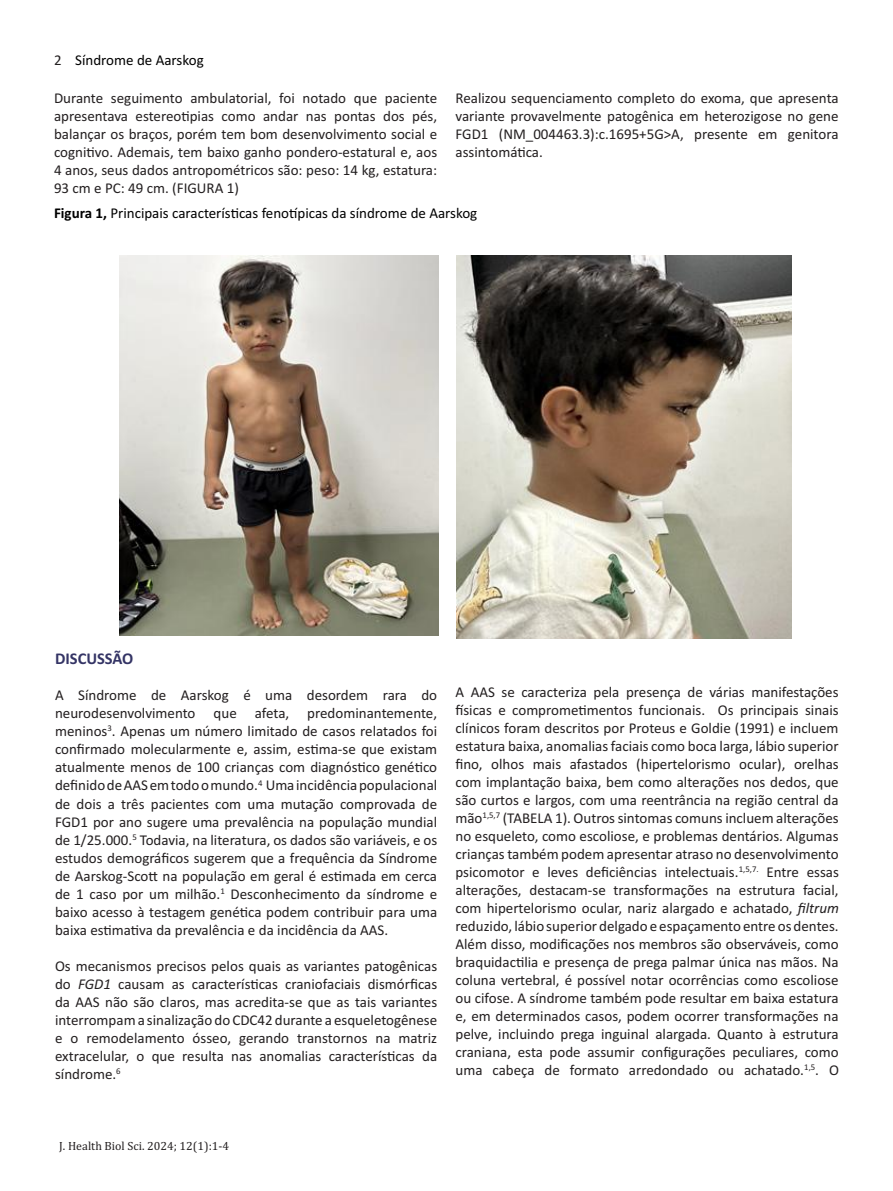
<style>
.page{position:relative;width:893px;height:1191px;background:#fff}
.page>*{position:absolute;margin:0;border:0;box-sizing:border-box;transform-origin:0 0}
.t1{font:700 16.5px "Calibri";color:#343465}
.t2{font:15px/18px "Calibri";color:#231f20;text-align:justify}
.t3{font:15px "Calibri";color:#000}
.t4{font:12px "Cambria";color:#231f20}
.s1{color:#231f20}
.s2{font-weight:700}
.s3{font-style:italic}
</style>
<div class="page">
<img style="left:120px;top:256px;width:319px;height:380px">
<img style="left:457px;top:256px;width:334px;height:382px">
<p class="t3" style="left:54px;top:50px;width:151px"><span class="s1">2</span> Síndrome de Aarskog</p>
<p class="t2" style="left:54px;top:88px;width:385px">Durante seguimento ambulatorial, foi notado que paciente apresentava estereotipias como andar nas pontas dos pés, balançar os braços, porém tem bom desenvolvimento social e cognitivo. Ademais, tem baixo ganho pondero-estatural e, aos 4 anos, seus dados antropométricos são: peso: 14 kg, estatura:<br>93 cm e PC: 49 cm. (FIGURA 1)</p>
<p class="t2" style="left:455px;top:88px;width:385px">Realizou sequenciamento completo do exoma, que apresenta variante provavelmente patogênica em heterozigose no gene FGD1 (NM_004463.3):c.1695+5G&gt;A, presente em genitora assintomática.</p>
<p class="t3" style="left:54px;top:203px;width:425px"><span class="s2">Figura 1,</span> Principais características fenotípicas da síndrome de Aarskog</p>
<p class="t1" style="left:55px;top:647px;width:80px">DISCUSSÃO</p>
<p class="t2" style="left:55px;top:686px;width:384px">A Síndrome de Aarskog é uma desordem rara do neurodesenvolvimento que afeta, predominantemente, meninos<sup>3</sup>. Apenas um número limitado de casos relatados foi confirmado molecularmente e, assim, estima-se que existam atualmente menos de 100 crianças com diagnóstico genético definido de AAS em todo o mundo.<sup>4</sup> Uma incidência populacional de dois a três pacientes com uma mutação comprovada de FGD1 por ano sugere uma prevalência na população mundial de 1/25.000.<sup>5</sup> Todavia, na literatura, os dados são variáveis, e os estudos demográficos sugerem que a frequência da Síndrome de Aarskog-Scott na população em geral é estimada em cerca de 1 caso por um milhão.<sup>1</sup> Desconhecimento da síndrome e baixo acesso à testagem genética podem contribuir para uma baixa estimativa da prevalência e da incidência da AAS.</p>
<p class="t2" style="left:55px;top:956px;width:384px">Os mecanismos precisos pelos quais as variantes patogênicas do <span class="s3">FGD1</span> causam as características craniofaciais dismórficas da AAS não são claros, mas acredita-se que as tais variantes interrompam a sinalização do CDC42 durante a esqueletogênese e o remodelamento ósseo, gerando transtornos na matriz extracelular, o que resulta nas anomalias características da síndrome.<sup>6</sup></p>
<p class="t2" style="left:455px;top:682px;width:385px">A AAS se caracteriza pela presença de várias manifestações físicas e comprometimentos funcionais. Os principais sinais clínicos foram descritos por Proteus e Goldie (1991) e incluem estatura baixa, anomalias faciais como boca larga, lábio superior fino, olhos mais afastados (hipertelorismo ocular), orelhas com implantação baixa, bem como alterações nos dedos, que são curtos e largos, com uma reentrância na região central da mão<sup>1,5,7</sup> (TABELA 1). Outros sintomas comuns incluem alterações no esqueleto, como escoliose, e problemas dentários. Algumas crianças também podem apresentar atraso no desenvolvimento psicomotor e leves deficiências intelectuais.<sup>1,5,7.</sup> Entre essas alterações, destacam-se transformações na estrutura facial, com hipertelorismo ocular, nariz alargado e achatado, <span class="s3">filtrum </span>reduzido, lábio superior delgado e espaçamento entre os dentes.<br>Além disso, modificações nos membros são observáveis, como braquidactilia e presença de prega palmar única nas mãos. Na coluna vertebral, é possível notar ocorrências como escoliose ou cifose. A síndrome também pode resultar em baixa estatura e, em determinados casos, podem ocorrer transformações na pelve, incluindo prega inguinal alargada. Quanto à estrutura craniana, esta pode assumir configurações peculiares, como uma cabeça de formato arredondado ou achatado.<sup>1,5</sup>. O</p>
<p class="t4" style="left:59px;top:1138px;width:171px">J. Health Biol Sci. 2024; 12(1):1-4</p>
</div>
